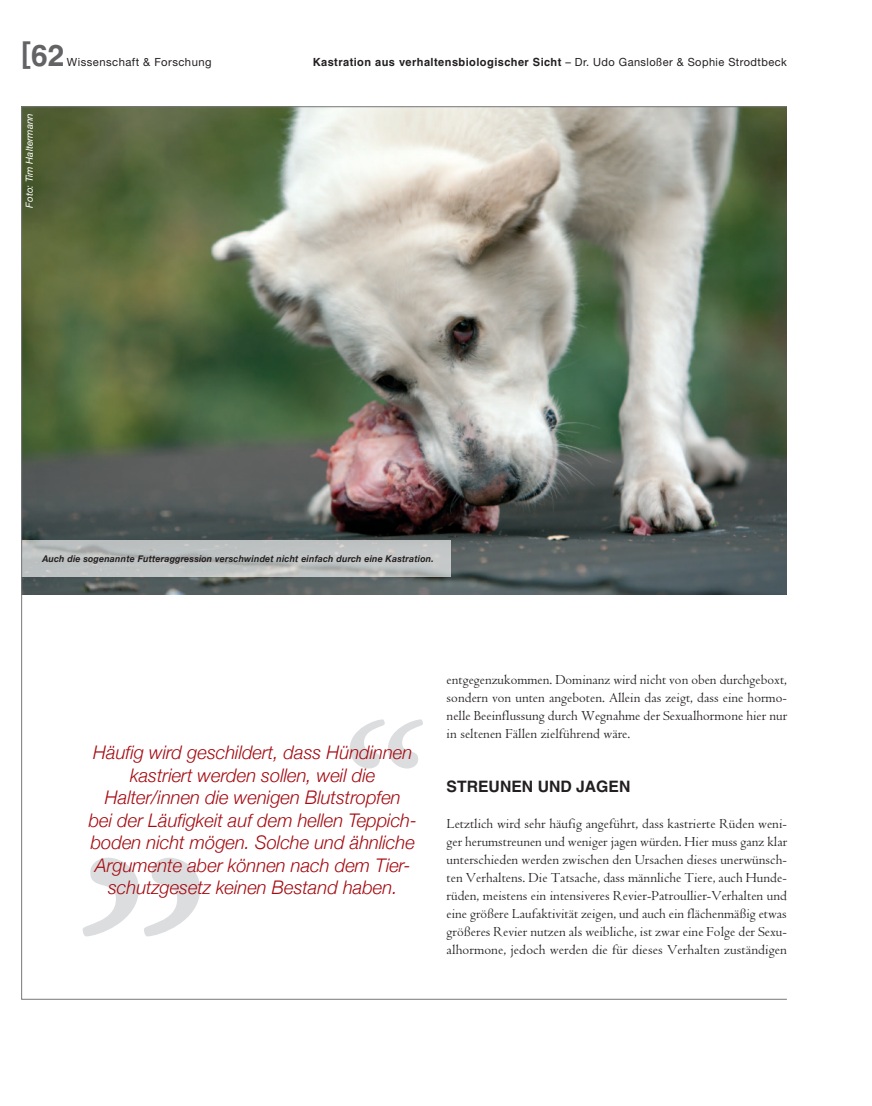
<style>
.page{position:relative;width:872px;height:1106px;background:#fff}
.page>*{position:absolute;margin:0;border:0;box-sizing:border-box;transform-origin:0 0}
.t1{font:700 30px "Helvetica";color:#636366}
.Fließtext_Gr{font:italic 300 18.75px/22.5px "Helvetica Neue";color:#a50a11;text-align:center}
.Fließtext_Gr-2{font:700 15.75px "Helvetica";color:#231f20}
.Fließtext_Gr-3{font:14.25px/18px "Centaur";letter-spacing:.005em;color:#231f20;text-align:justify}
.t2{font:700 11.25px "Helvetica";letter-spacing:.04em;color:#231f20}
.t3{font:11.25px "Helvetica Neue";letter-spacing:.04em;color:#231f20}
.t4{font:italic 9.75px "Helvetica Neue";letter-spacing:-.01em;color:#fff}
.Fließtext_Gr-4{font:italic 700 9.3px "Helvetica Neue";letter-spacing:.02em;color:#231f20;scale:.95 1}
.s1{font-family:"Helvetica Neue";font-weight:400}
</style>
<div class="page">
<svg style="left:350px;top:719px;width:73px;height:49px"></svg>
<svg style="left:83px;top:857px;width:117px;height:79px"></svg>
<img style="left:23px;top:108px;width:762px;height:486px">
<svg style="left:23px;top:540px;width:428px;height:36px;background:#bdc0c0"></svg>
<h1 class="t1" style="left:21px;top:37px;width:45px">[62</h1>
<p class="t3" style="left:67px;top:55px;width:146px">Wissenschaft &amp; Forschung</p>
<p class="t2" style="left:313px;top:55px;width:476px">Kastration aus verhaltensbiologischer Sicht <span class="s1">– Dr. Udo Gansloßer &amp; Sophie Strodtbeck</span></p>
<h1 class="t4" style="left:23px;top:208px;width:96px;rotate:-90deg">Foto: Tim Haltermann</h1>
<p class="Fließtext_Gr-4" style="left:42px;top:552px;width:413px">Auch die sogenannte Futteraggression verschwindet nicht einfach durch eine Kastration.</p>
<p class="Fließtext_Gr" style="left:89px;top:741px;width:330px">Häufig wird geschildert, dass Hündinnen kastriert werden sollen, weil die Halter/innen die wenigen Blutstropfen<br>bei der Läufigkeit auf dem hellen Teppich&shy;boden nicht mögen. Solche und ähnliche Argumente aber können nach dem Tier&shy;schutzgesetz keinen Bestand haben.</p>
<p class="Fließtext_Gr-3" style="left:446px;top:671px;width:342px">entgegenzukommen. Dominanz wird nicht von oben durchgeboxt, sondern von unten angeboten. Allein das zeigt, dass eine hormo&shy;nelle Beeinflussung durch Wegnahme der Sexualhormone hier nur in seltenen Fällen zielführend wäre.</p>
<p class="Fließtext_Gr-2" style="left:446px;top:777px;width:185px">STREUNEN UND JAGEN</p>
<p class="Fließtext_Gr-3" style="left:446px;top:815px;width:342px">Letztlich wird sehr häufig angeführt, dass kastrierte Rüden weni&shy;ger herumstreunen und weniger jagen würden. Hier muss ganz klar unterschieden werden zwischen den Ursachen dieses unerwünsch&shy;ten Verhaltens. Die Tatsache, dass männliche Tiere, auch Hunde&shy;rüden, meistens ein intensiveres Revier-Patroullier-Verhalten und eine größere Laufaktivität zeigen, und auch ein flächenmäßig etwas größeres Revier nutzen als weibliche, ist zwar eine Folge der Sexu&shy;alhormone, jedoch werden die für dieses Verhalten zuständigen</p>
</div>
